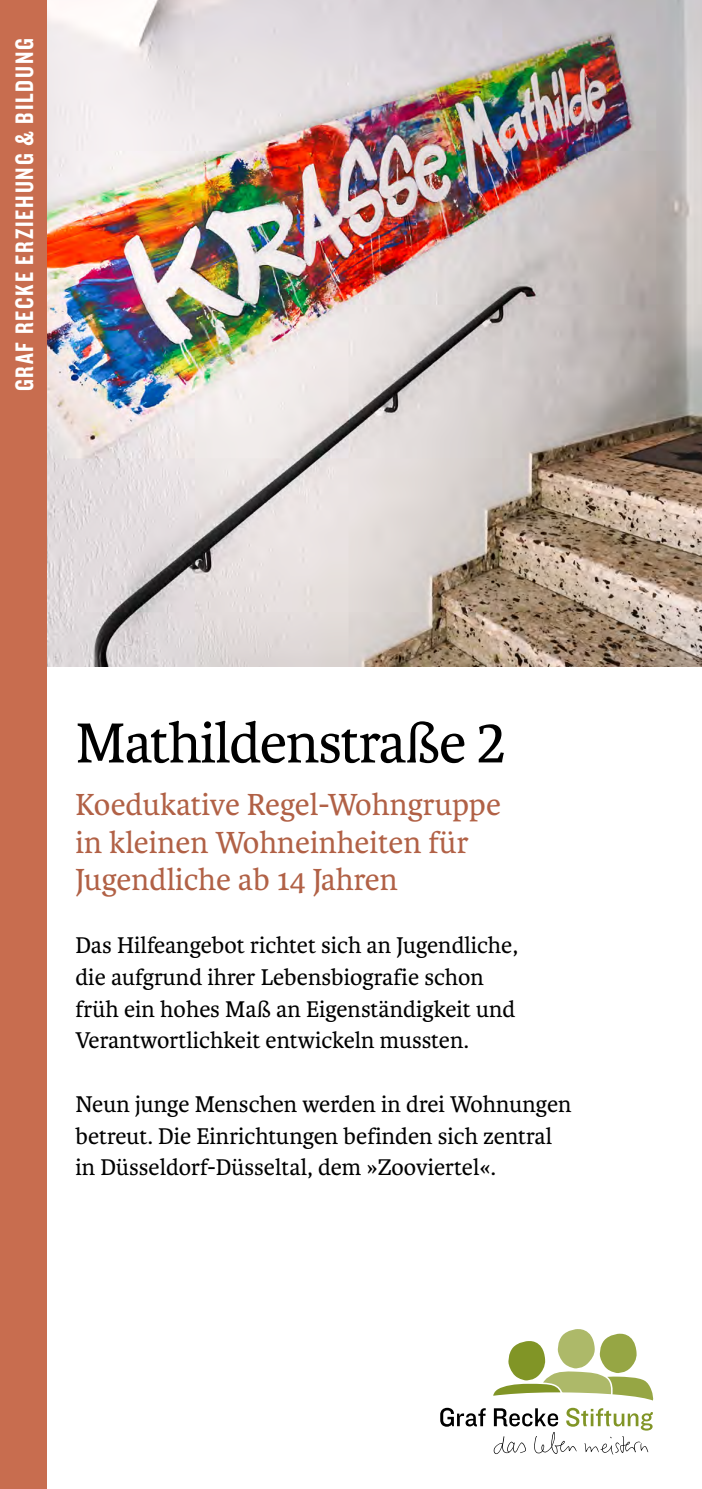
<style>
.page{position:relative;width:702px;height:1489px;background:#fff}
.page>*{position:absolute;margin:0;border:0;box-sizing:border-box;transform-origin:0 0}
.t1{font:60px "Karmina";letter-spacing:-.02em;color:#000}
.t2{font:32.5px/37.5px "Karmina";color:#b16146}
.t3{font:26.25px "Knockout HTF49 Liteweight";letter-spacing:.07em;color:#fff}
.t4{font:24.25px/31.8px "Karmina";color:#000}
</style>
<div class="page">
<img style="left:46px;top:0;width:656px;height:666px">
<div style="left:0;top:0;width:46px;height:1488px;background:#c86d4f"></div>
<svg style="left:493px;top:1329px;width:160px;height:71px"></svg>
<svg style="left:440px;top:1407px;width:212px;height:47px"></svg>
<p class="t3" style="left:11px;top:391px;width:354px;rotate:-90deg">GRAF RECKE ERZIEHUNG &amp; BILDUNG</p>
<h1 class="t1" style="left:75px;top:709px;width:431px">Mathildenstraße 2</h1>
<h2 class="t2" style="left:75px;top:786px;width:427px">Koedukative Regel-Wohngruppe in kleinen Wohneinheiten für<br>Jugendliche ab 14 Jahren</h2>
<p class="t4" style="left:75px;top:929px;width:444px">Das Hilfeangebot richtet sich an Jugendliche, die aufgrund ihrer Lebensbiografie schon früh ein hohes Maß an Eigenständigkeit und Verantwortlichkeit entwickeln mussten.</p>
<p class="t4" style="left:75px;top:1088px;width:497px">Neun junge Menschen werden in drei Wohnungen betreut. Die Einrichtungen befinden sich zentral in Düsseldorf-Düsseltal, dem »Zooviertel«.</p>
</div>
